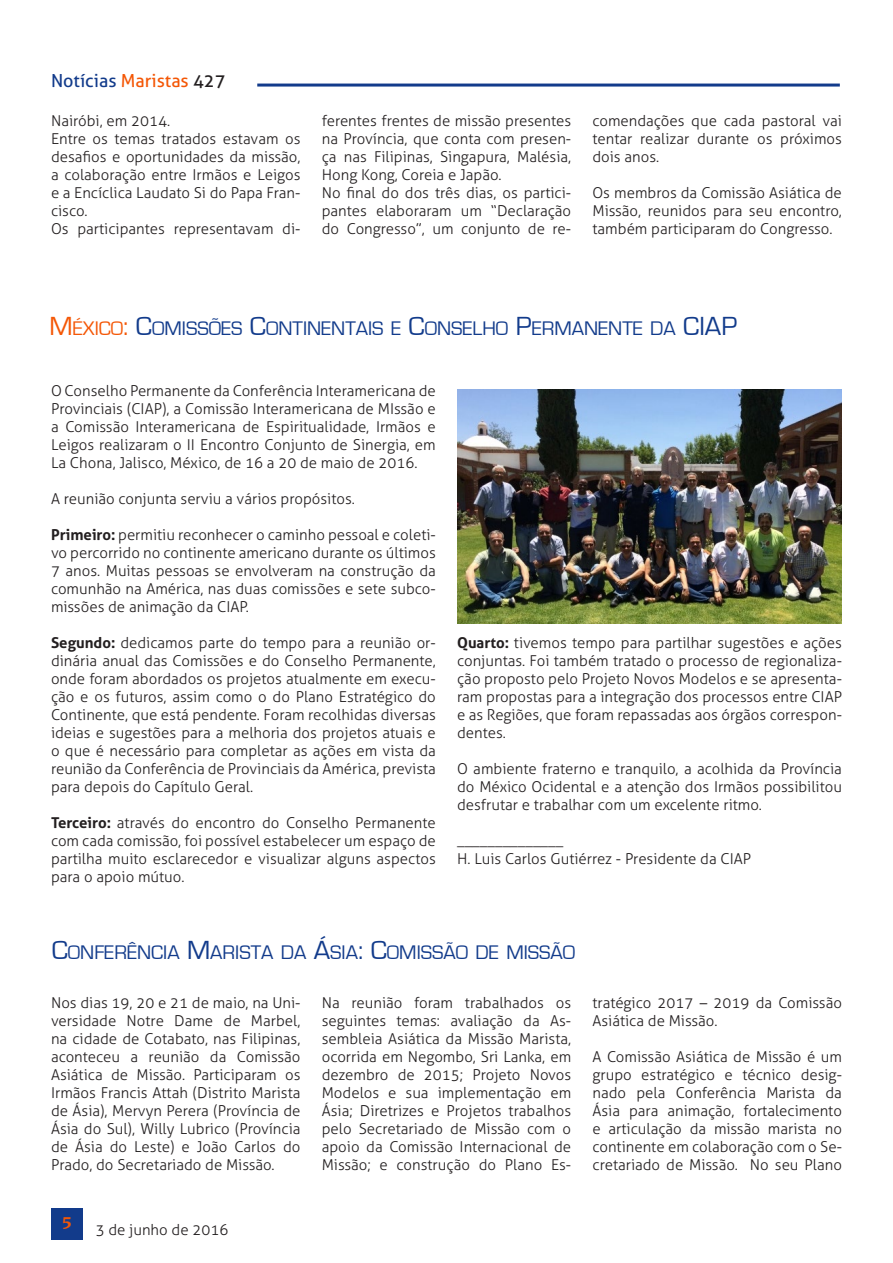
<style>
.page{position:relative;width:893px;height:1263px;background:#fff}
.page>*{position:absolute;margin:0;border:0;box-sizing:border-box;transform-origin:0 0}
.Titolo{font:20.25px "Eurostile";color:#123b8b}
.t1{font:18px "Aller";color:#123b8b}
.t2{font:700 18px "Novarese IT Cby BT";color:#f45706}
.Testo_normal{font:300 15px/18px "Aller";color:#231f20;text-align:justify}
.Testo_sinEspacio{font:300 15px/18px "Aller";color:#231f20;text-align:justify}
.s1{color:#f45706}
.s2{color:#231f20}
.s3{font-size:27px;color:#f45706}
.s4{font-size:27px}
.s5{font-weight:700}
</style>
<div class="page">
<hr style="left:257px;top:84px;width:583px;height:3px;background:#123b8b">
<div style="left:51px;top:1208px;width:32px;height:31px;background:#123b8b"></div>
<img style="left:457px;top:389px;width:385px;height:234px">
<p class="t1" style="left:51px;top:69px;width:176px">Notícias <span class="s1">Maristas</span> <span class="s2">427</span></p>
<p class="Testo_sinEspacio" style="left:51px;top:112px;width:121px">Nairóbi, em 2014.</p>
<p class="Testo_sinEspacio" style="left:51px;top:130px;width:251px">Entre os temas tratados estavam os desafios e oportunidades da missão, a colaboração entre Irmãos e Leigos e a Encíclica Laudato Si do Papa Fran&shy;cisco.</p>
<p class="Testo_sinEspacio" style="left:51px;top:220px;width:251px">Os participantes representavam di-</p>
<p class="Testo_sinEspacio" style="left:322px;top:112px;width:251px">ferentes frentes de missão presentes na Província, que conta com presen&shy;ça nas Filipinas, Singapura, Malésia, Hong Kong, Coreia e Japão.</p>
<p class="Testo_sinEspacio" style="left:322px;top:184px;width:251px">No final do dos três dias, os partici&shy;pantes elaboraram um “Declaração do Congresso”, um conjunto de re-</p>
<p class="Testo_sinEspacio" style="left:592px;top:112px;width:251px">comendações que cada pastoral vai tentar realizar durante os próximos dois anos.</p>
<p class="Testo_sinEspacio" style="left:592px;top:184px;width:251px">Os membros da Comissão Asiática de Missão, reunidos para seu encontro, também participaram do Congresso.</p>
<p class="Titolo" style="left:50px;top:317px;width:648px"><span class="s3">M</span><span class="s1">ÉXICO</span><span class="s3">:</span> <span class="s4">C</span>OMISSÕES <span class="s4">C</span>ONTINENTAIS E <span class="s4">C</span>ONSELHO <span class="s4">P</span>ERMANENTE DA <span class="s4">CIAP</span></p>
<p class="Testo_normal" style="left:51px;top:382px;width:386px">O Conselho Permanente da Conferência Interamericana de Provinciais (CIAP), a Comissão Interamericana de MIssão e a Comissão Interamericana de Espiritualidade, Irmãos e Leigos realizaram o II Encontro Conjunto de Sinergia, em La Chona, Jalisco, México, de 16 a 20 de maio de 2016.</p>
<p class="Testo_normal" style="left:51px;top:490px;width:305px">A reunião conjunta serviu a vários propósitos.</p>
<p class="Testo_normal" style="left:51px;top:526px;width:386px"><span class="s5">Primeiro:</span> permitiu reconhecer o caminho pessoal e coleti&shy;vo percorrido no continente americano durante os últimos 7 anos. Muitas pessoas se envolveram na construção da comunhão na América, nas duas comissões e sete subco&shy;missões de animação da CIAP.</p>
<p class="Testo_normal" style="left:51px;top:634px;width:386px"><span class="s5">Segundo:</span> dedicamos parte do tempo para a reunião or&shy;dinária anual das Comissões e do Conselho Permanente, onde foram abordados os projetos atualmente em execu&shy;ção e os futuros, assim como o do Plano Estratégico do Continente, que está pendente. Foram recolhidas diversas ideias e sugestões para a melhoria dos projetos atuais e o que é necessário para completar as ações em vista da reunião da Conferência de Provinciais da América, prevista para depois do Capítulo Geral.</p>
<p class="Testo_normal" style="left:51px;top:814px;width:386px"><span class="s5">Terceiro:</span> através do encontro do Conselho Permanente com cada comissão, foi possível estabelecer um espaço de partilha muito esclarecedor e visualizar alguns aspectos para o apoio mútuo.</p>
<p class="Testo_normal" style="left:457px;top:634px;width:386px"><span class="s5">Quarto:</span> tivemos tempo para partilhar sugestões e ações conjuntas. Foi também tratado o processo de regionaliza&shy;ção proposto pelo Projeto Novos Modelos e se apresenta&shy;ram propostas para a integração dos processos entre CIAP e as Regiões, que foram repassadas aos órgãos correspon&shy;dentes.</p>
<p class="Testo_normal" style="left:457px;top:760px;width:386px">O ambiente fraterno e tranquilo, a acolhida da Província do México Ocidental e a atenção dos Irmãos possibilitou desfrutar e trabalhar com um excelente ritmo.</p>
<p class="Testo_sinEspacio" style="left:457px;top:832px;width:108px">______________</p>
<p class="Testo_normal" style="left:457px;top:850px;width:296px">H. Luis Carlos Gutiérrez - Presidente da CIAP</p>
<p class="Titolo" style="left:52px;top:941px;width:525px"><span class="s4">C</span>ONFERÊNCIA <span class="s4">M</span>ARISTA DA <span class="s4">Á</span>SIA<span class="s4">: C</span>OMISSÃO DE MISSÃO</p>
<p class="Testo_normal" style="left:51px;top:994px;width:251px">Nos dias 19, 20 e 21 de maio, na Uni&shy;versidade Notre Dame de Marbel, na cidade de Cotabato, nas Filipinas, aconteceu a reunião da Comissão Asiática de Missão. Participaram os Irmãos Francis Attah (Distrito Marista de Ásia), Mervyn Perera (Província de Ásia do Sul), Willy Lubrico (Província de Ásia do Leste) e João Carlos do Prado, do Secretariado de Missão.</p>
<p class="Testo_normal" style="left:322px;top:994px;width:251px">Na reunião foram trabalhados os seguintes temas: avaliação da As&shy;sembleia Asiática da Missão Marista, ocorrida em Negombo, Sri Lanka, em dezembro de 2015; Projeto Novos Modelos e sua implementação em Ásia; Diretrizes e Projetos trabalhos pelo Secretariado de Missão com o apoio da Comissão Internacional de Missão; e construção do Plano Es-</p>
<p class="Testo_normal" style="left:592px;top:994px;width:251px">tratégico 2017 – 2019 da Comissão<br>Asiática de Missão.</p>
<p class="Testo_normal" style="left:592px;top:1048px;width:251px">A Comissão Asiática de Missão é um grupo estratégico e técnico desig&shy;nado pela Conferência Marista da Ásia para animação, fortalecimento e articulação da missão marista no continente em colaboração com o Se&shy;cretariado de Missão. No seu Plano</p>
<p class="t2" style="left:62px;top:1212px;width:12px">5</p>
<p class="Testo_normal" style="left:96px;top:1220px;width:134px">3 de junho de 2016</p>
</div>
